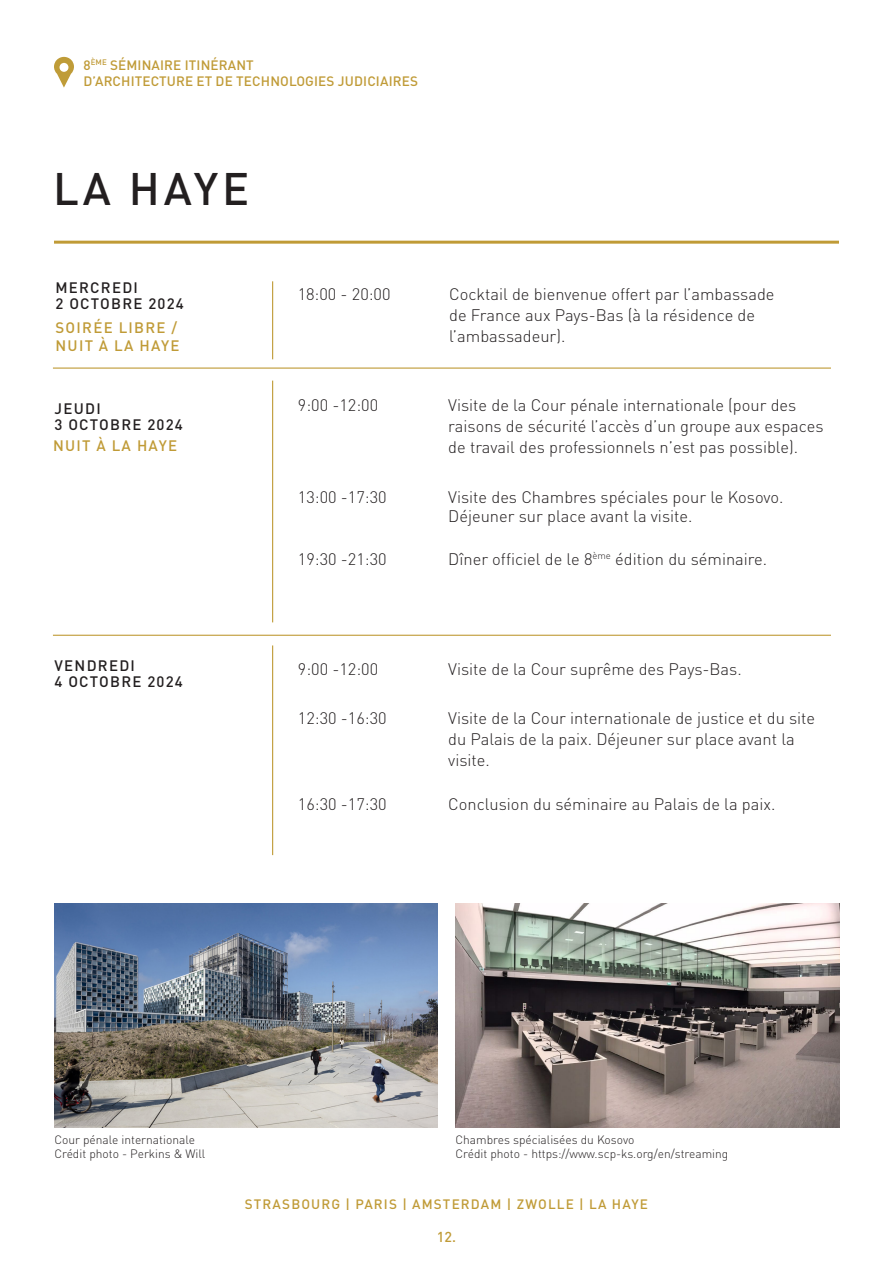
<style>
.page{position:relative;width:893px;height:1263px;background:#fff}
.page>*{position:absolute;margin:0;border:0;box-sizing:border-box;transform-origin:0 0}
.t1{font:500 45px "DINOT";letter-spacing:.085em;color:#231f20}
.t2{font:300 16.5px/21px "DINOT";color:#231f20}
.t3{font:500 15px "DINOT";letter-spacing:.085em;color:#231f20}
.t4{font:500 15px "DINOT";letter-spacing:.085em;color:#c09b37}
.t5{font:500 14.25px "DINOT";color:#c09b37}
.t6{font:500 13.5px "DINOT";letter-spacing:.01em;color:#c09b37}
.t7{font:500 13.5px "DINOT";letter-spacing:.085em;color:#c09b37}
.t8{font:300 12px "DINOT";color:#231f20}
</style>
<div class="page">
<hr style="left:54px;top:241px;width:785px;height:3px;background:#c09b37">
<svg style="left:54px;top:57px;width:20px;height:31px"></svg>
<div style="left:60px;top:63px;width:8px;height:9px;background:#fff;border-radius:50%"></div>
<hr style="left:272px;top:381px;width:1px;height:241px;background:#c09b37">
<img style="left:54px;top:903px;width:383px;height:224px">
<img style="left:455px;top:903px;width:385px;height:224px">
<hr style="left:272px;top:645px;width:1px;height:210px;background:#c09b37">
<hr style="left:53px;top:635px;width:778px;height:1px;background:#c09b37">
<hr style="left:272px;top:281px;width:1px;height:78px;background:#c09b37">
<hr style="left:53px;top:367px;width:778px;height:2px;background:#c09b37">
<p class="t6" style="left:83px;top:55px;width:172px">8<sup>ÈME</sup> SÉMINAIRE ITINÉRANT</p>
<p class="t6" style="left:84px;top:71px;width:336px">D’ARCHITECTURE ET DE TECHNOLOGIES JUDICIAIRES</p>
<p class="t1" style="left:53px;top:154px;width:198px">LA HAYE</p>
<p class="t3" style="left:55px;top:276px;width:84px">MERCREDI</p>
<p class="t3" style="left:55px;top:292px;width:130px">2 OCTOBRE 2024</p>
<p class="t4" style="left:55px;top:316px;width:123px">SOIRÉE LIBRE /</p>
<p class="t4" style="left:55px;top:334px;width:126px">NUIT À LA HAYE</p>
<p class="t3" style="left:54px;top:397px;width:48px">JEUDI</p>
<p class="t3" style="left:54px;top:413px;width:130px">3 OCTOBRE 2024</p>
<p class="t4" style="left:53px;top:434px;width:126px">NUIT À LA HAYE</p>
<p class="t3" style="left:54px;top:653px;width:82px">VENDREDI</p>
<p class="t3" style="left:54px;top:670px;width:130px">4 OCTOBRE 2024</p>
<p class="t2" style="left:298px;top:282px;width:94px">18:00 - 20:00</p>
<p class="t2" style="left:449px;top:282px;width:327px">Cocktail de bienvenue offert par l’ambassade de France aux Pays-Bas (à la résidence de l’ambassadeur).</p>
<p class="t2" style="left:298px;top:394px;width:82px">9:00 -12:00</p>
<p class="t2" style="left:448px;top:394px;width:377px">Visite de la Cour pénale internationale (pour des raisons de sécurité l’accès d’un groupe aux espaces de travail des professionnels n’est pas possible).</p>
<p class="t2" style="left:298px;top:485px;width:90px">13:00 -17:30</p>
<p class="t2" style="left:448px;top:486px;width:337px;line-height:19.8px">Visite des Chambres spéciales pour le Kosovo.<br>Déjeuner sur place avant la visite.</p>
<p class="t2" style="left:298px;top:547px;width:90px">19:30 -21:30</p>
<p class="t2" style="left:448px;top:547px;width:320px">Dîner officiel de le 8<sup>ème</sup> édition du séminaire.</p>
<p class="t2" style="left:298px;top:657px;width:82px">9:00 -12:00</p>
<p class="t2" style="left:448px;top:657px;width:295px">Visite de la Cour suprême des Pays-Bas.</p>
<p class="t2" style="left:298px;top:707px;width:90px">12:30 -16:30</p>
<p class="t2" style="left:448px;top:707px;width:368px">Visite de la Cour internationale de justice et du site du Palais de la paix. Déjeuner sur place avant la visite.</p>
<p class="t2" style="left:298px;top:792px;width:90px">16:30 -17:30</p>
<p class="t2" style="left:448px;top:792px;width:329px">Conclusion du séminaire au Palais de la paix.</p>
<p class="t8" style="left:54px;top:1130px;width:142px">Cour pénale internationale</p>
<p class="t8" style="left:54px;top:1145px;width:152px">Crédit photo - Perkins &amp; Will</p>
<p class="t8" style="left:455px;top:1130px;width:180px">Chambres spécialisées du Kosovo</p>
<p class="t8" style="left:455px;top:1145px;width:274px">Crédit photo - https://www.scp-ks.org/en/streaming</p>
<p class="t7" style="left:245px;top:1194px;width:405px">STRASBOURG | PARIS | AMSTERDAM | ZWOLLE | LA HAYE</p>
<p class="t5" style="left:437px;top:1226px;width:21px">12.</p>
</div>
